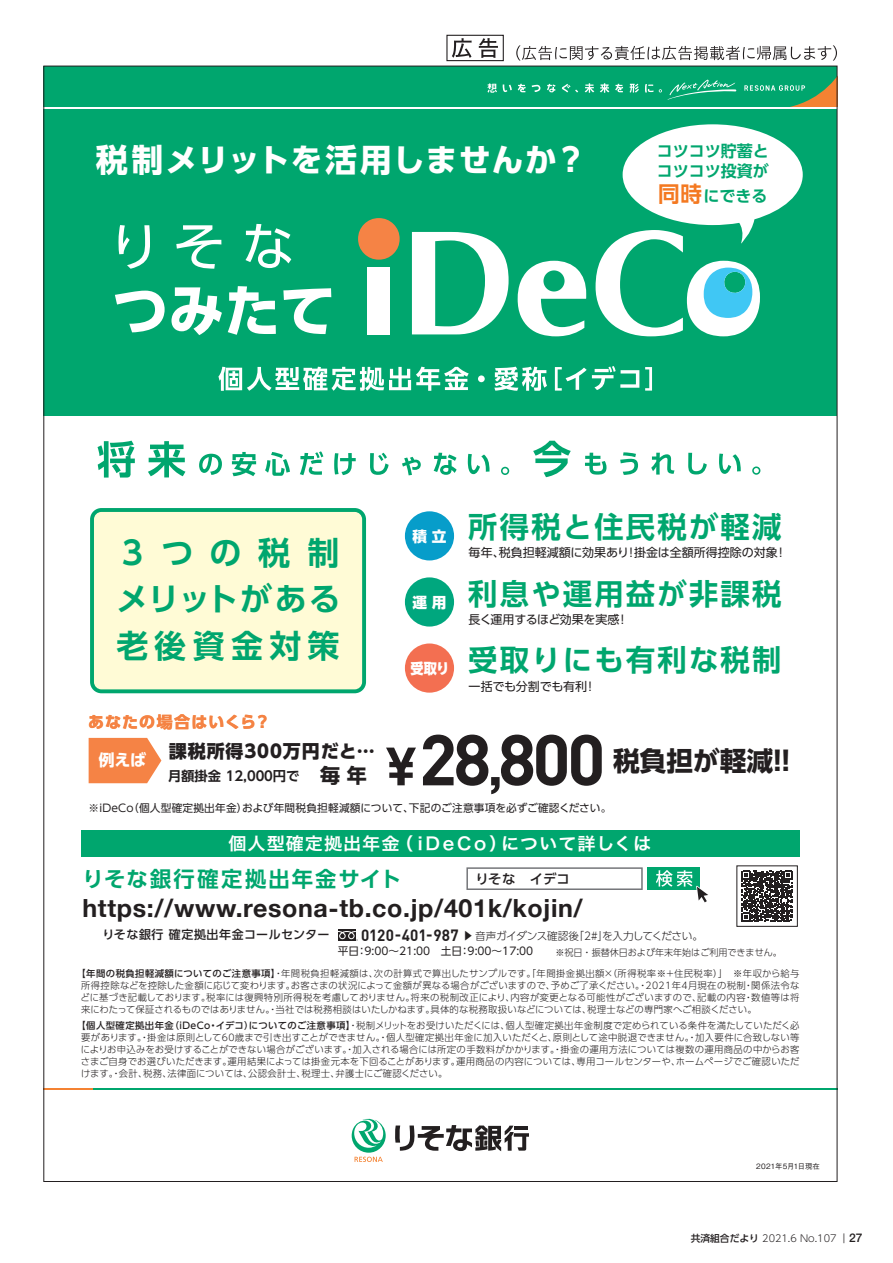
<style>
.page{position:relative;width:893px;height:1263px;background:#fff}
.page>*{position:absolute;margin:0;border:0;box-sizing:border-box;transform-origin:0 0}
.t1{font:70.65px "DIN Bold";color:#231f20}
.t2{font:700 55.95px "UD Shin Go Pro";color:#fff}
.t3{font:52.05px "UD Shin Go Pro";color:#fff}
.t4{font:700 31.95px/46.7px "UD Shin Go Pro De";letter-spacing:.195em;color:#00a66e;text-align:justify}
.t5{font:700 31.95px "UD Shin Go Pro";letter-spacing:.035em;color:#fff}
.t6{font:700 29.4px "UD Shin Go Pro De";letter-spacing:.075em;color:#00a66e}
.t7{font:700 26.7px "UD Shin Go Pro";color:#231f20}
.t8{font:700 25.05px "Helvetica Neue";letter-spacing:.025em;color:#231f20}
.t9{font:700 21.3px "UD Shin Go Pro De";letter-spacing:.1em;color:#00a66e}
.t10{font:700 19.95px "UD Shin Go Pro";color:#231f20}
.t11{font:800 18px "UD Shin Go Pro";letter-spacing:.05em;color:#231f20}
.t12{font:17.4px "Hira Kaku Pro W6";letter-spacing:.05em;color:#fff;scale:1.05 1}
.t13{font:700 16.05px/20px "UD Shin Go Pro De";color:#00a66e}
.t14{font:16.05px "DIN Bold";letter-spacing:.01em;color:#231f20;scale:.95 1}
.t15{font:700 16.05px "UD Shin Go Pro";letter-spacing:.06em;color:#f48232}
.t16{font:700 16.05px "UD Shin Go Pro";color:#fff}
.t17{font:800 14.7px "UD Shin Go Pro";color:#fff}
.t18{font:800 14.7px "UD Shin Go Pro";color:#fff;scale:.9 1}
.t19{font:700 13.35px "UD Shin Go Pro De";letter-spacing:-.01em;color:#231f20}
.t20{font:500 13.35px "UD Shin Go Pro";letter-spacing:.01em;color:#231f20}
.t21{font:12px "UD Shin Go Pro";color:#231f20}
.t22{font:500 12px "UD Shin Go Pro";letter-spacing:.045em;color:#231f20}
.t23{font:12px "UD Shin Go Pro";letter-spacing:-.03em;color:#231f20}
.t24{font:10.65px "UD Shin Go Pro";letter-spacing:.02em;color:#231f20}
.t25{font:10.65px "UD Shin Go Pro";color:#231f20}
.t26{font:300 10.65px "UD Shin Go Pro";letter-spacing:-.035em;color:#231f20}
.t27{font:300 9.75px "UD Shin Go Pr 6 N";color:#231f20}
.t28{font:300 9.3px/12px "UD Shin Go Pro";letter-spacing:.005em;color:#231f20;text-align:justify}
.t29{font:500 7.35px "Gothic BBB Pro";letter-spacing:-.005em;color:#231f20}
.s1{font-size:21.6px;color:#f47921}
.s2{font-size:52.95px}
.s3{font-family:"Helvetica Neue";font-weight:700;font-size:53.7px}
.s4{font-weight:500}
.s5{font-weight:400}
.s6{font-family:"Helvetica Neue LT Std";font-weight:500;font-size:12px}
</style>
<div class="page">
<svg style="left:89px;top:738px;width:72px;height:45px;background:#f58e56"></svg>
<div style="left:44px;top:109px;width:793px;height:306px;background:#00a66e"></div>
<svg style="left:741px;top:870px;width:52px;height:52px"></svg>
<svg style="left:742px;top:871px;width:50px;height:50px"></svg>
<div style="left:81px;top:830px;width:718px;height:27px;background:#00a66e"></div>
<div style="left:338px;top:929px;width:18px;height:12px;background:#231f20"></div>
<svg style="left:338px;top:931px;width:20px;height:10px"></svg>
<div style="left:736px;top:865px;width:62px;height:62px;border:1px solid #231f20"></div>
<svg style="left:466px;top:867px;width:177px;height:23px"></svg>
<div style="left:648px;top:867px;width:52px;height:23px;background:#00a66e"></div>
<svg style="left:656px;top:870px;width:52px;height:33px"></svg>
<svg style="left:97px;top:441px;width:38px;height:37px"></svg>
<svg style="left:148px;top:441px;width:37px;height:36px"></svg>
<svg style="left:199px;top:454px;width:23px;height:21px"></svg>
<svg style="left:232px;top:452px;width:24px;height:24px"></svg>
<svg style="left:265px;top:452px;width:25px;height:24px"></svg>
<svg style="left:300px;top:451px;width:23px;height:24px"></svg>
<svg style="left:334px;top:453px;width:22px;height:22px"></svg>
<svg style="left:370px;top:453px;width:19px;height:22px"></svg>
<svg style="left:402px;top:457px;width:19px;height:18px"></svg>
<svg style="left:434px;top:453px;width:23px;height:22px"></svg>
<svg style="left:468px;top:454px;width:21px;height:20px"></svg>
<svg style="left:501px;top:467px;width:8px;height:8px"></svg>
<svg style="left:533px;top:441px;width:38px;height:36px"></svg>
<svg style="left:585px;top:453px;width:21px;height:22px"></svg>
<svg style="left:620px;top:452px;width:18px;height:23px"></svg>
<svg style="left:651px;top:453px;width:23px;height:22px"></svg>
<svg style="left:688px;top:453px;width:19px;height:21px"></svg>
<svg style="left:719px;top:454px;width:22px;height:20px"></svg>
<svg style="left:752px;top:466px;width:8px;height:9px"></svg>
<div style="left:405px;top:511px;width:49px;height:49px;background:#079dca;border-radius:50%"></div>
<div style="left:405px;top:577px;width:49px;height:49px;background:#00a77e;border-radius:50%"></div>
<div style="left:405px;top:643px;width:49px;height:50px;background:#f36f51;border-radius:50%"></div>
<svg style="left:90px;top:508px;width:276px;height:185px;background:#ebf4ce"></svg>
<svg style="left:218px;top:367px;width:251px;height:24px"></svg>
<div style="left:478px;top:375px;width:7px;height:7px;background:#fff;border-radius:50%"></div>
<svg style="left:494px;top:367px;width:53px;height:24px"></svg>
<svg style="left:555px;top:366px;width:84px;height:25px"></svg>
<svg style="left:645px;top:367px;width:7px;height:24px"></svg>
<svg style="left:358px;top:218px;width:42px;height:42px"></svg>
<svg style="left:412px;top:232px;width:97px;height:102px"></svg>
<div style="left:368px;top:267px;width:22px;height:68px;background:#fff"></div>
<svg style="left:518px;top:261px;width:68px;height:75px"></svg>
<svg style="left:596px;top:124px;width:207px;height:212px"></svg>
<div style="left:44px;top:66px;width:793px;height:41px;background:#00a66e"></div>
<svg style="left:395px;top:1125px;width:134px;height:26px"></svg>
<svg style="left:352px;top:1118px;width:34px;height:44px"></svg>
<hr style="left:44px;top:1088px;width:793px;height:2px;background:#00a66e">
<hr style="left:44px;top:1088px;width:48px;height:2px;background:#f48232">
<svg style="left:452px;top:38px;width:20px;height:20px"></svg>
<svg style="left:479px;top:38px;width:358px;height:69px"></svg>
<div style="left:446px;top:35px;width:58px;height:26px;border:1px solid #231f20"></div>
<h3 class="t5" style="left:96px;top:133px;width:492px">税制メリットを活用しませんか？</h3>
<h3 class="t3" style="left:108px;top:204px;width:187px">り そ な</h3>
<h2 class="t2" style="left:112px;top:265px;width:225px">つみたて</h2>
<h3 class="t13" style="left:657px;top:141px;width:114px">コツコツ貯蓄とコツコツ投資が</h3>
<h3 class="t13" style="left:658px;top:186px;width:111px"><span class="s1">同時</span>にできる</h3>
<h3 class="t4" style="left:117px;top:528px;width:226px">３つの税制メリットがある老後資金対策</h3>
<h3 class="t15" style="left:88px;top:708px;width:184px">あなたの場合はいくら？</h3>
<h3 class="t16" style="left:99px;top:747px;width:49px">例えば</h3>
<h3 class="t11" style="left:169px;top:737px;width:207px">課税所得300万円だと…</h3>
<h3 class="t10" style="left:320px;top:759px;width:48px">毎 年</h3>
<h3 class="t19" style="left:168px;top:765px;width:133px">月額掛金 12，０００円で</h3>
<h3 class="t17" style="left:412px;top:524px;width:36px">積 立</h3>
<h3 class="t17" style="left:412px;top:590px;width:36px">運 用</h3>
<h3 class="t18" style="left:411px;top:656px;width:45px">受取り</h3>
<h3 class="t6" style="left:468px;top:503px;width:315px">所得税と住民税が軽減</h3>
<h3 class="t6" style="left:468px;top:569px;width:315px">利息や運用益が非課税</h3>
<h3 class="t6" style="left:468px;top:636px;width:315px">受取りにも有利な税制</h3>
<p class="t21" style="left:469px;top:543px;width:317px">毎年、税負担軽減額に効果あり!掛金は全額所得控除の対象!</p>
<p class="t23" style="left:469px;top:610px;width:158px">長く運用するほど効果を実感!</p>
<p class="t21" style="left:469px;top:676px;width:126px">一括でも分割でも有利!</p>
<h1 class="t1" style="left:386px;top:714px;width:221px"><span class="s2">¥</span>28<span class="s3">,</span>800</h1>
<h3 class="t7" style="left:613px;top:739px;width:187px">税負担が軽減！！</h3>
<p class="t24" style="left:89px;top:799px;width:524px">※iDeCo（個人型確定拠出年金）および年間税負担軽減額について、下記のご注意事項を必ずご確認ください。</p>
<h3 class="t12" style="left:228px;top:828px;width:404px">個人型確定拠出年金（ iDeCo）について詳しくは</h3>
<h3 class="t9" style="left:83px;top:862px;width:320px">りそな銀行確定拠出年金サイト</h3>
<h3 class="t8" style="left:83px;top:888px;width:502px">https://www.resona-tb.co.jp/401k/kojin/</h3>
<h3 class="t20" style="left:475px;top:868px;width:96px">りそな　イデコ</h3>
<p class="t22" style="left:102px;top:924px;width:229px">りそな銀行 確定拠出年金コールセンター</p>
<h3 class="t14" style="left:361px;top:925px;width:104px">0120-401-987</h3>
<p class="t26" style="left:460px;top:941px;width:12px;rotate:-90deg">▼</p>
<p class="t26" style="left:475px;top:927px;width:229px">音声ガイダンス確認後「2#」を入力してください。</p>
<p class="t28" style="left:555px;top:946px;width:228px">※祝日・振替休日および年末年始はご利用できません。</p>
<p class="t25" style="left:338px;top:943px;width:197px">平日：9:00～21:00　土日：9:00～17:00</p>
<p class="t28" style="left:81px;top:967px;width:720px;text-indent:-4px"><span class="s4">【年間の税負担軽減額についてのご注意事項】</span>・年間税負担軽減額は、次の計算式で算出したサンプルです。「年間掛金拠出額×（所得税率※＋住民税率）」　※年収から給与所得控除などを控除した金額に応じて変わります。お客さまの状況によって金額が異なる場合がございますので、予めご了承ください。・2021年4月現在の税制・関係法令などに基づき記載しております。税率には復興特別所得税を考慮しておりません。将来の税制改正により、内容が変更となる可能性がございますので、記載の内容・数値等は将来にわたって保証されるものではありません。・当社では税務相談はいたしかねます。具体的な税務取扱いなどについては、税理士などの専門家へご相談ください。</p>
<p class="t28" style="left:81px;top:1019px;width:720px;text-indent:-4px"><span class="s4">【個人型確定拠出年金（iDeCo・イデコ）についてのご注意事項】</span>・税制メリットをお受けいただくには、個人型確定拠出年金制度で定められている条件を満たしていただく必要があります。・掛金は原則として60歳まで引き出すことができません。・個人型確定拠出年金に加入いただくと、原則として途中脱退できません。・加入要件に合致しない等によりお申込みをお受けすることができない場合がございます。・加入される場合には所定の手数料がかかります。・掛金の運用方法については複数の運用商品の中からお客さまご自身でお選びいただきます。運用結果によっては掛金元本を下回ることがあります。運用商品の内容については、専用コールセンターや、ホームページでご確認いただけます。・会計、税務、法律面については、公認会計士、税理士、弁護士にご確認ください。　</p>
<p class="t29" style="left:756px;top:1160px;width:65px">2021年5月1日現在</p>
<p class="t27" style="left:691px;top:1230px;width:173px"><span class="s4">共済組合だより</span> 2021.6 No.107 <span class="s5">｜</span><span class="s6">27</span></p>
</div>
